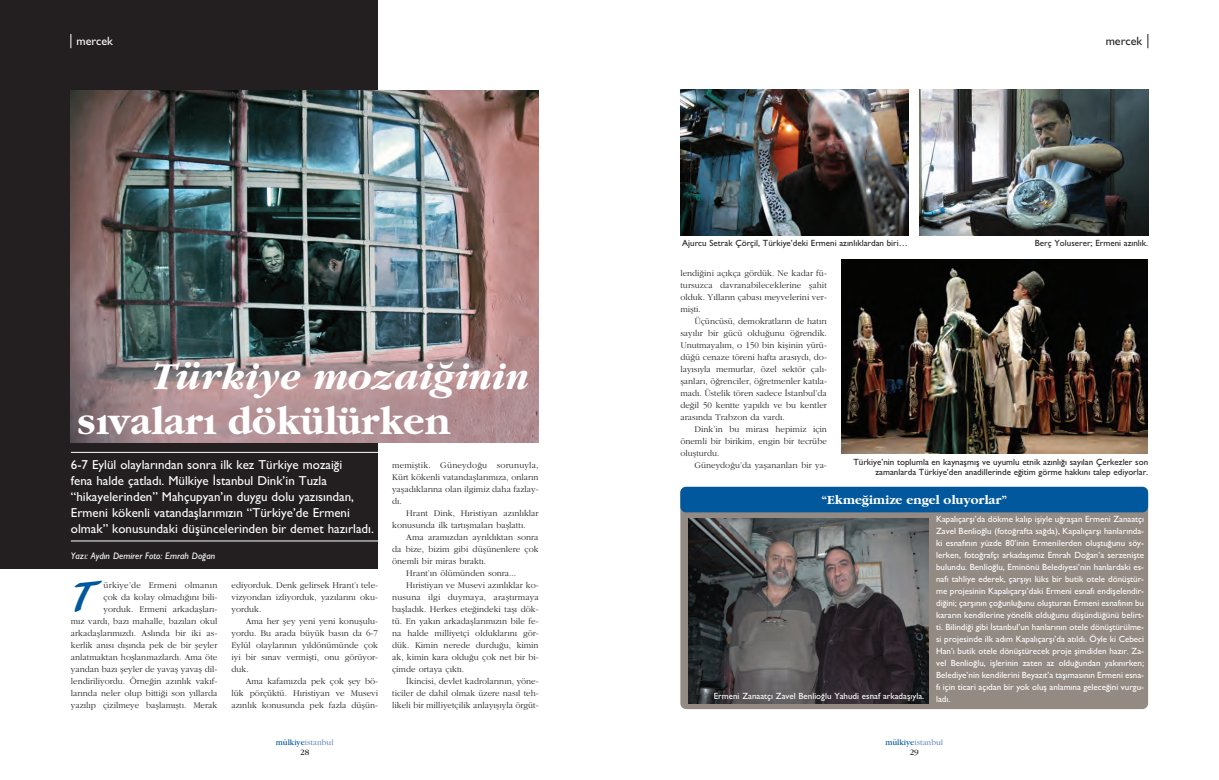
<style>
.page{position:relative;width:1219px;height:780px;background:#fff}
.page>*{position:absolute;margin:0;border:0;box-sizing:border-box;transform-origin:0 0}
.t1{font:45.3px "Blacklight D";color:#01589c}
.t2{font:40px "Garamond T Bold";color:#fff}
.t3{font:italic 40px "Garamond T Bold";color:#fff}
.t4{font:500 13px/16px "Gill Sans";color:#fff}
.t5{font:13px "Garamond T Bold";color:#fff}
.t6{font:500 12px "Gill Sans";color:#231f20}
.t7{font:500 12px "Gill Sans";color:#fff}
.t8{font:italic 500 9.5px "Gill Sans";color:#fff}
.t9{font:9px/12px "Garamond T Light";color:#231f20;text-align:justify}
.t10{font:500 9px/12px "Gill Sans";color:#fff;text-align:justify}
.t11{font:500 9px/10px "Gill Sans";color:#231f20;text-align:right}
.t12{font:8px/10px "Garamond T Book";color:#7696c5;text-align:center}
.s1{color:#01589c}
.s2{color:#231f20}
</style>
<div class="page">
<svg style="left:1148px;top:34px;width:1px;height:14px"></svg>
<div style="left:0;top:0;width:378px;height:569px;background:#231f20"></div>
<hr style="left:71px;top:540px;width:307px;height:1px;background:#fff">
<hr style="left:71px;top:452px;width:307px;height:1px;background:#fff">
<div style="left:680px;top:487px;width:468px;height:222px;background:#938a84;border-radius:6px"></div>
<div style="left:680px;top:487px;width:468px;height:25px;background:#01589c;border-radius:6px"></div>
<img style="left:71px;top:90px;width:468px;height:352px">
<svg style="left:71px;top:34px;width:1px;height:14px"></svg>
<img style="left:688px;top:518px;width:240px;height:185px">
<img style="left:680px;top:89px;width:229px;height:146px">
<img style="left:919px;top:89px;width:229px;height:146px">
<img style="left:841px;top:259px;width:306px;height:194px">
<h3 class="t7" style="left:77px;top:34px;width:38px">mercek</h3>
<h2 class="t3" style="left:155px;top:352px;width:378px">Türkiye mozai¤inin</h2>
<h2 class="t2" style="left:77px;top:397px;width:375px">s›valar› dökülürken</h2>
<p class="t4" style="left:71px;top:456px;width:305px">6-7 Eylül olaylar›ndan sonra ilk kez Türkiye mozai¤i<br>fena halde çatlad›. Mülkiye ‹stanbul Dink’in Tuzla “hikayelerinden” Mahçupyan’›n duygu dolu yaz›s›ndan, Ermeni kökenli vatandafllar›m›z›n “Türkiye’de Ermeni olmak” konusundaki düflüncelerinden bir demet haz›rlad›.</p>
<p class="t8" style="left:71px;top:549px;width:146px">Yaz›: Ayd›n Demirer Foto: Emrah Do¤an</p>
<h1 class="t1" style="left:71px;top:570px;width:26px">T</h1>
<p class="t9" style="left:71px;top:579px;width:148px;text-align:right">ürkiye’de Ermeni olman›n<br>çok da kolay olmad›¤›n› bili-<br>yorduk. Ermeni arkadafllar›-<br>m›z vard›, baz› mahalle, baz›lar› okul arkadafllar›m›zd›. Asl›nda bir iki as&shy;kerlik an›s› d›fl›nda pek de bir fleyler anlatmaktan hofllanmazlard›. Ama öte yandan baz› fleyler de yavafl yavafl dil&shy;lendiriliyordu. Örne¤in az›nl›k vak›f&shy;lar›nda neler olup bitti¤i son y›llarda yaz›l›p çizilmeye bafllam›flt›. Merak</p>
<p class="t9" style="left:231px;top:579px;width:148px">ediyorduk. Denk gelirsek Hrant’› tele&shy;vizyondan izliyorduk, yaz›lar›n› oku&shy;yorduk.</p>
<p class="t9" style="left:231px;top:615px;width:148px;text-indent:14px">Ama her fley yeni yeni konuflulu&shy;yordu. Bu arada büyük bas›n da 6-7<br>Eylül olaylar›n›n y›ldönümünde çok iyi bir s›nav vermiflti, onu görüyor&shy;duk.</p>
<p class="t9" style="left:231px;top:675px;width:148px;text-indent:14px">Ama kafam›zda pek çok fley bö&shy;lük pörçüktü. H›ristiyan ve Musevi az›nl›k konusunda pek fazla düflün-</p>
<p class="t12" style="left:276px;top:737px;width:59px"><span class="s1">mülkiye</span>istanbul<br><span class="s2">28</span></p>
<p class="t9" style="left:392px;top:459px;width:148px">memifltik. Güneydo¤u sorunuyla, Kürt kökenli vatandafllar›m›za, onlar›n yaflad›klar›na olan ilgimiz daha fazlay&shy;d›.</p>
<p class="t9" style="left:392px;top:507px;width:148px;text-indent:14px">Hrant Dink, H›ristiyan az›nl›klar konusunda ilk tart›flmalar› bafllatt›.</p>
<p class="t9" style="left:406px;top:531px;width:134px">Ama aram›zdan ayr›ld›ktan sonra</p>
<p class="t9" style="left:392px;top:543px;width:148px">da bize, bizim gibi düflünenlere çok</p>
<p class="t9" style="left:392px;top:555px;width:96px">önemli bir miras b›rakt›.</p>
<p class="t9" style="left:406px;top:567px;width:111px">Hrant’›n ölümünden sonra...</p>
<p class="t9" style="left:406px;top:579px;width:134px">H›ristiyan ve Musevi az›nl›klar ko-</p>
<p class="t9" style="left:392px;top:591px;width:148px">nusuna ilgi duymaya, araflt›rmaya</p>
<p class="t9" style="left:392px;top:603px;width:148px">bafllad›k. Herkes ete¤indeki tafl› dök-</p>
<p class="t9" style="left:392px;top:615px;width:148px">tü. En yak›n arkadafllar›m›z›n bile fe-</p>
<p class="t9" style="left:392px;top:627px;width:148px">na halde milliyetçi olduklar›n› gör-</p>
<p class="t9" style="left:392px;top:639px;width:148px">dük. Kimin nerede durdu¤u, kimin</p>
<p class="t9" style="left:392px;top:651px;width:148px">ak, kimin kara oldu¤u çok net bir bi-</p>
<p class="t9" style="left:392px;top:663px;width:74px">çimde ortaya ç›kt›.</p>
<p class="t9" style="left:406px;top:675px;width:134px">‹kincisi, devlet kadrolar›n›n, yöne-</p>
<p class="t9" style="left:392px;top:687px;width:148px">ticiler de dahil olmak üzere nas›l teh-</p>
<p class="t9" style="left:392px;top:699px;width:148px">likeli bir milliyetçilik anlay›fl›yla örgüt-</p>
<h3 class="t6" style="left:1106px;top:34px;width:38px">mercek</h3>
<p class="t11" style="left:682px;top:238px;width:227px">Ajurcu Setrak Çörçil, Türkiye’deki Ermeni az›nl›klardan biri…</p>
<p class="t11" style="left:1035px;top:238px;width:115px">Berç Yoluserer; Ermeni az›nl›k.</p>
<p class="t9" style="left:680px;top:267px;width:148px">lendi¤ini aç›kça gördük. Ne kadar fü&shy;tursuzca davranabileceklerine flahit olduk. Y›llar›n çabas› meyvelerini ver&shy;miflti.</p>
<p class="t9" style="left:680px;top:315px;width:148px;text-indent:14px">Üçüncüsü, demokratlar›n de hat›r› say›l›r bir gücü oldu¤unu ö¤rendik.<br>Unutmayal›m, o 150 bin kiflinin yürü&shy;dü¤ü cenaze töreni hafta aras›yd›, do&shy;lay›s›yla memurlar, özel sektör çal›- flanlar›, ö¤renciler, ö¤retmenler kat›la&shy;mad›. Üstelik tören sadece ‹stanbul’da de¤il 50 kentte yap›ld› ve bu kentler aras›nda Trabzon da vard›.</p>
<p class="t9" style="left:680px;top:423px;width:148px;text-indent:14px">Dink’in bu miras› hepimiz için önemli bir birikim, engin bir tecrübe oluflturdu.</p>
<p class="t9" style="left:694px;top:459px;width:134px">Güneydo¤u’da yaflananlar› bir ya-</p>
<p class="t11" style="left:853px;top:457px;width:296px">Türkiye’nin toplumla en kaynaflm›fl ve uyumlu etnik az›nl›¤› say›lan Çerkezler son zamanlarda Türkiye’den anadillerinde e¤itim görme hakk›n› talep ediyorlar.</p>
<h3 class="t5" style="left:821px;top:492px;width:187px">“Ekme¤imize engel oluyorlar”</h3>
<p class="t10" style="left:714px;top:689px;width:212px">Ermeni Zanaatç› Zavel Benlio¤lu Yahudi esnaf arkadafl›yla.</p>
<p class="t10" style="left:936px;top:512px;width:210px">Kapal›çarfl›’da dökme kal›p ifliyle u¤raflan Ermeni Zanaatç› Zavel Benlio¤lu (foto¤rafta sa¤da), Kapal›çarfl› hanlar›nda&shy;ki esnaf›n›n yüzde 80’inin Ermenilerden olufltu¤unu söy&shy;lerken, foto¤rafç› arkadafl›m›z Emrah Do¤an’a serzeniflte bulundu. Benlio¤lu, Eminönü Belediyesi’nin hanlardaki es&shy;naf› tahliye ederek, çarfl›y› lüks bir butik otele dönüfltür&shy;me projesinin Kapal›çarfl›’daki Ermeni esnaf› endiflelendir&shy;di¤ini; çarfl›n›n ço¤unlu¤unu oluflturan Ermeni esnaf›n›n bu karar›n kendilerine yönelik oldu¤unu düflündü¤ünü belirt&shy;ti. Bilindi¤i gibi ‹stanbul’un hanlar›n›n otele dönüfltürülme&shy;si projesinde ilk ad›m Kapal›çarfl›’da at›ld›. Öyle ki Cebeci Han’› butik otele dönüfltürecek proje flimdiden haz›r. Za&shy;vel Benlio¤lu, ifllerinin zaten az oldu¤undan yak›n›rken; Belediye’nin kendilerini Beyaz›t’a tafl›mas›n›n Ermeni esna&shy;f› için ticari aç›dan bir yok olufl anlam›na gelece¤ini vurgu&shy;lad›.</p>
<p class="t12" style="left:885px;top:737px;width:59px"><span class="s1">mülkiye</span>istanbul<br><span class="s2">29</span></p>
</div>
